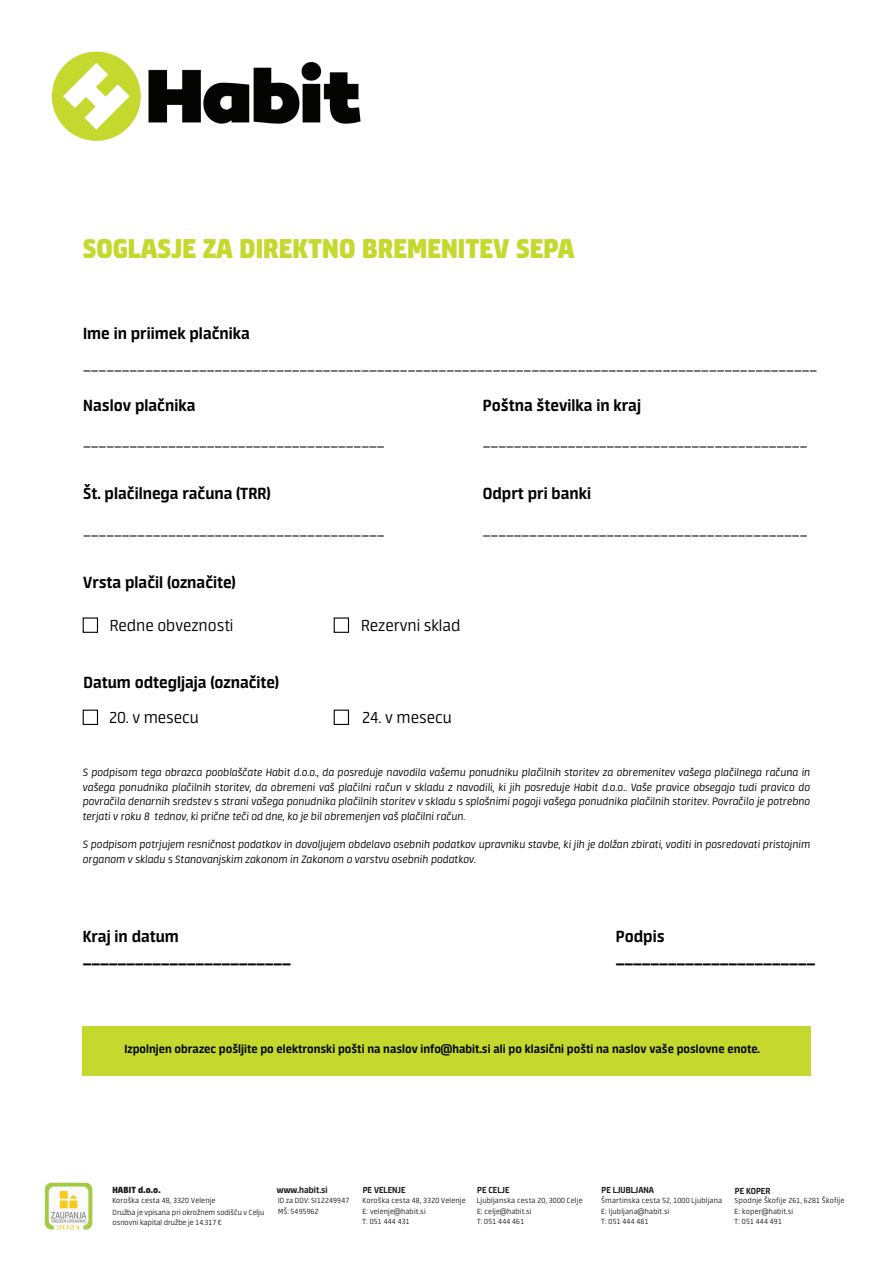
<style>
.page{position:relative;width:893px;height:1263px;background:#fff}
.page>*{position:absolute;margin:0;border:0;box-sizing:border-box;transform-origin:0 0}
.t1{font:900 30px "Neuron Angled";color:#c4d82e}
.t2{font:700 18px "Neuron Angled";color:#040503}
.t3{font:300 18px "Neuron Angled";color:#040503}
.t4{font:300 16.5px "Neuron Angled";color:#040503}
.t5{font:700 13.05px "Neuron Angled";color:#040503}
.t6{font:italic 300 12px/14.4px "Neuron Angled";color:#040503;text-align:justify}
.t7{font:700 9.75px "Neuron Angled";color:#211d1e}
.t8{font:900 9.75px "Neuron Angled";letter-spacing:.02em;color:#211d1e}
.t9{font:300 8.4px/10.9px "Neuron Angled";letter-spacing:.02em;color:#211d1e}
.t10{font:300 8.4px/11.9px "Neuron Angled";color:#211d1e}
</style>
<div class="page">
<img style="left:52px;top:51px;width:309px;height:90px">
<img style="left:45px;top:1183px;width:47px;height:47px">
<div style="left:83px;top:617px;width:15px;height:16px;border:1px solid #040503"></div>
<div style="left:333px;top:617px;width:16px;height:16px;border:1px solid #040503"></div>
<div style="left:83px;top:710px;width:15px;height:15px;border:1px solid #040503"></div>
<div style="left:333px;top:710px;width:16px;height:15px;border:1px solid #040503"></div>
<div style="left:82px;top:1027px;width:728px;height:49px;background:#c4d82e"></div>
<h1 class="t1" style="left:83px;top:230px;width:493px">SOGLASJE ZA DIREKTNO BREMENITEV SEPA</h1>
<h2 class="t2" style="left:83px;top:323px;width:168px">Ime in priimek plačnika</h2>
<h3 class="t4" style="left:83px;top:356px;width:735px">_______________________________________________________________________________________________</h3>
<h2 class="t2" style="left:83px;top:395px;width:114px">Naslov plačnika</h2>
<h2 class="t2" style="left:483px;top:395px;width:160px">Poštna številka in kraj</h2>
<h3 class="t4" style="left:83px;top:432px;width:303px">_______________________________________</h3>
<h3 class="t4" style="left:483px;top:432px;width:326px">__________________________________________</h3>
<h2 class="t2" style="left:83px;top:483px;width:189px">Št. plačilnega računa (TRR)</h2>
<h2 class="t2" style="left:483px;top:483px;width:110px">Odprt pri banki</h2>
<h3 class="t4" style="left:83px;top:522px;width:303px">_______________________________________</h3>
<h3 class="t4" style="left:483px;top:522px;width:326px">__________________________________________</h3>
<h2 class="t2" style="left:83px;top:572px;width:154px">Vrsta plačil (označite)</h2>
<h2 class="t3" style="left:110px;top:616px;width:125px">Redne obveznosti</h2>
<h2 class="t3" style="left:361px;top:616px;width:101px">Rezervni sklad</h2>
<h2 class="t2" style="left:84px;top:672px;width:197px">Datum odtegljaja (označite)</h2>
<h2 class="t3" style="left:109px;top:708px;width:91px">20. v mesecu</h2>
<h2 class="t3" style="left:362px;top:708px;width:91px">24. v mesecu</h2>
<p class="t6" style="left:83px;top:765px;width:729px">S podpisom tega obrazca pooblaščate Habit d.o.o., da posreduje navodila vašemu ponudniku plačilnih storitev za obremenitev vašega plačilnega računa in vašega ponudnika plačilnih storitev, da obremeni vaš plačilni račun v skladu z navodili, ki jih posreduje Habit d.o.o.. Vaše pravice obsegajo tudi pravico do povračila denarnih sredstev s strani vašega ponudnika plačilnih storitev v skladu s splošnimi pogoji vašega ponudnika plačilnih storitev. Povračilo je potrebno terjati v roku 8 tednov, ki prične teči od dne, ko je bil obremenjen vaš plačilni račun.</p>
<p class="t6" style="left:83px;top:837px;width:728px">S podpisom potrjujem resničnost podatkov in dovoljujem obdelavo osebnih podatkov upravniku stavbe, ki jih je dolžan zbirati, voditi in posredovati pristojnim organom v skladu s Stanovanjskim zakonom in Zakonom o varstvu osebnih podatkov.</p>
<h2 class="t2" style="left:83px;top:926px;width:97px">Kraj in datum</h2>
<h2 class="t2" style="left:615px;top:926px;width:50px">Podpis</h2>
<h2 class="t2" style="left:83px;top:948px;width:210px">________________________</h2>
<h2 class="t2" style="left:615px;top:948px;width:201px">_______________________</h2>
<p class="t5" style="left:124px;top:1042px;width:637px">Izpolnjen obrazec pošljite po elektronski pošti na naslov info@habit.si ali po klasični pošti na naslov vaše poslovne enote.</p>
<p class="t8" style="left:112px;top:1184px;width:50px">HABIT d.o.o.</p>
<p class="t10" style="left:112px;top:1195px;width:153px">Koroška cesta 48, 3320 Velenje<br>Družba je vpisana pri okrožnem sodišču v Celju</p>
<p class="t10" style="left:113px;top:1217px;width:111px">osnovni kapital družbe je 14.317 €</p>
<p class="t7" style="left:277px;top:1185px;width:52px">www.habit.si</p>
<p class="t9" style="left:278px;top:1195px;width:73px">ID za DDV: SI12249947<br>MŠ: 5495962</p>
<p class="t7" style="left:362px;top:1184px;width:44px">PE VELENJE</p>
<p class="t9" style="left:362px;top:1195px;width:105px">Koroška cesta 48, 3320 Velenje<br>E: velenje@habit.si</p>
<p class="t9" style="left:362px;top:1216px;width:49px">T: 051 444 431</p>
<p class="t7" style="left:477px;top:1185px;width:34px">PE CELJE</p>
<p class="t9" style="left:477px;top:1195px;width:107px">Ljubljanska cesta 20, 3000 Celje<br>E: celje@habit.si</p>
<p class="t9" style="left:477px;top:1216px;width:49px">T: 051 444 461</p>
<p class="t7" style="left:601px;top:1185px;width:54px">PE LJUBLJANA</p>
<p class="t9" style="left:601px;top:1195px;width:123px">Šmartinska cesta 52, 1000 Ljubljana<br>E: ljubljana@habit.si</p>
<p class="t9" style="left:601px;top:1216px;width:49px">T: 051 444 481</p>
<p class="t7" style="left:734px;top:1185px;width:37px">PE KOPER</p>
<p class="t9" style="left:734px;top:1195px;width:111px">Spodnje Škofije 261, 6281 Škofije<br>E: koper@habit.si</p>
<p class="t9" style="left:734px;top:1216px;width:49px">T: 051 444 491</p>
</div>
